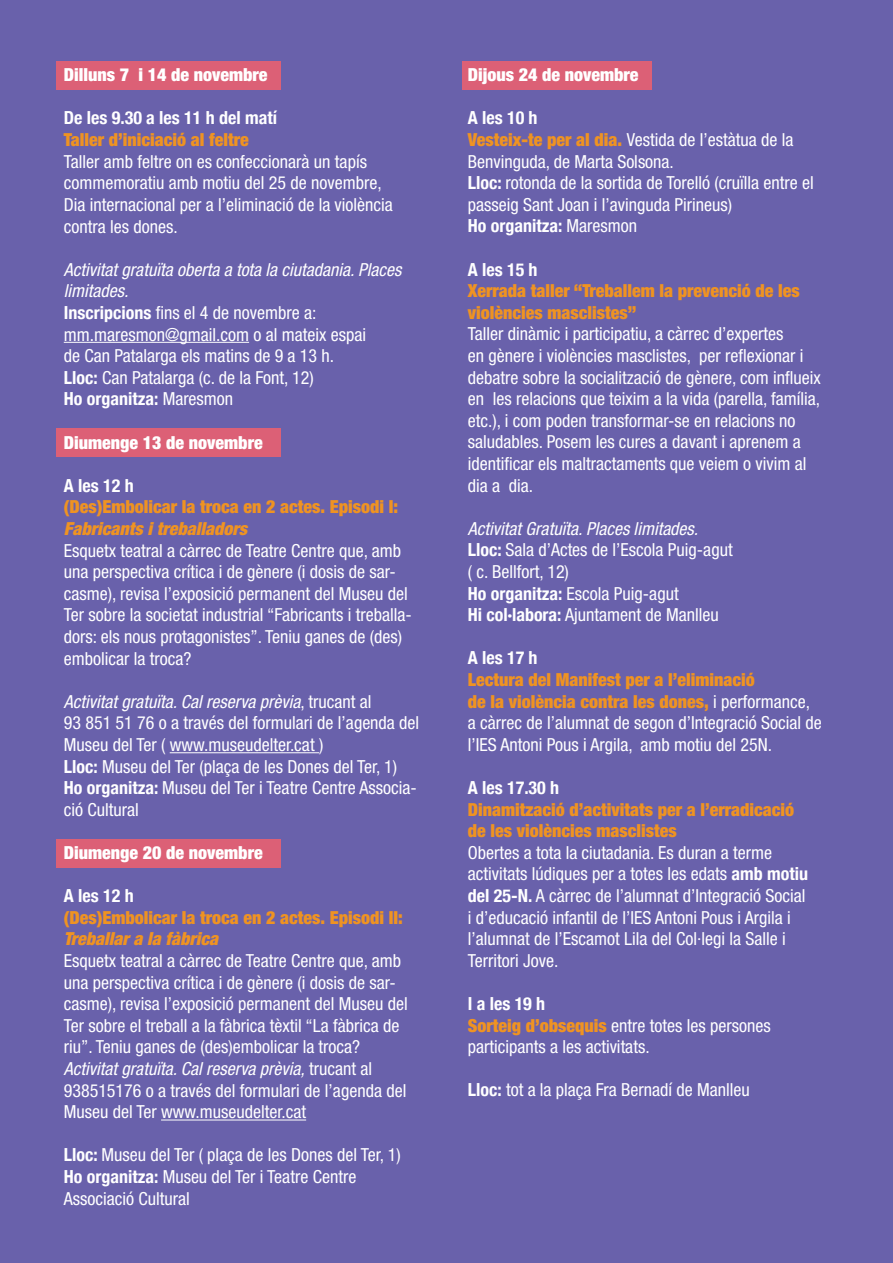
<style>
.page{position:relative;width:893px;height:1263px;background:#6961ab}
.page>*{position:absolute;margin:0;border:0;box-sizing:border-box;transform-origin:0 0}
.t1{font:condensed 18px/21.6px "Helvetica Neue LT Pro";color:#fff}
.t2{font:900 condensed 18px/21.6px "Helvetica Neue LT Pro";color:#ef9322}
.t3{font:italic condensed 18px/21.6px "Helvetica Neue LT Pro";color:#fff}
.t4{font:700 condensed 18px "Helvetica Neue";color:#fff}
.t5{font:900 condensed 18px "Helvetica Neue LT Pro";color:#fff}
.s1{font-family:"Helvetica Neue";font-weight:700}
.s2{font-family:"Helvetica Neue LT Pro";font-weight:400}
.s3{font-style:italic}
.s4{font-style:normal}
.s5{font-weight:900;color:#ef9322}
</style>
<div class="page">
<div style="left:57px;top:61px;width:224px;height:28px;background:#dc6076"></div>
<div style="left:462px;top:61px;width:190px;height:28px;background:#dc6076"></div>
<div style="left:57px;top:428px;width:224px;height:28px;background:#dc6076"></div>
<div style="left:57px;top:839px;width:224px;height:28px;background:#dc6076"></div>
<hr style="left:64px;top:342px;width:185px;height:1px;background:#fff">
<hr style="left:170px;top:752px;width:149px;height:1px;background:#fff">
<hr style="left:161px;top:1119px;width:145px;height:1px;background:#fff">
<p class="t5" style="left:64px;top:64px;width:205px">Dilluns 7 i 14 de novembre</p>
<p class="t4" style="left:64px;top:103px;width:215px">De les 9.30 a les 11 h del matí</p>
<p class="t2" style="left:64px;top:129px;width:186px">Taller d’iniciació al feltre</p>
<p class="t1" style="left:64px;top:150px;width:305px">Taller amb feltre on es confeccionarà un tapís</p>
<p class="t1" style="left:64px;top:172px;width:319px">commemoratiu amb motiu del 25 de novembre,</p>
<p class="t1" style="left:64px;top:194px;width:331px">Dia internacional per a l’eliminació de la violència contra les dones.</p>
<p class="t3" style="left:64px;top:259px;width:339px">Activitat gratuïta oberta a tota la ciutadania. Places limitades.</p>
<p class="t1" style="left:64px;top:302px;width:254px"><span class="s1">Inscripcions</span> fins el 4 de novembre a:</p>
<p class="t1" style="left:64px;top:323px;width:304px">mm.maresmon@gmail.com o al mateix espai</p>
<p class="t1" style="left:64px;top:345px;width:272px">de Can Patalarga els matins de 9 a 13 h.</p>
<p class="t1" style="left:64px;top:366px;width:251px"><span class="s1">Lloc:</span> Can Patalarga (c. de la Font, 12)</p>
<p class="t4" style="left:64px;top:384px;width:171px">Ho organitza: <span class="s2">Maresmon</span></p>
<p class="t5" style="left:64px;top:431px;width:200px">Diumenge 13 de novembre</p>
<p class="t4" style="left:64px;top:470px;width:71px">A les 12 h</p>
<p class="t2" style="left:64px;top:496px;width:336px">(Des)Embolicar la troca en 2 actes. Episodi I:<br><span class="s3">Fabricants i treballadors</span></p>
<p class="t1" style="left:64px;top:539px;width:349px">Esquetx teatral a càrrec de Teatre Centre que, amb una perspectiva crítica i de gènere (i dosis de sar&shy;casme), revisa l’exposició permanent del Museu del Ter sobre la societat industrial “Fabricants i treballa&shy;dors: els nous protagonistes”. Teniu ganes de (des) embolicar la troca?</p>
<p class="t3" style="left:64px;top:691px;width:309px">Activitat gratuïta. Cal reserva prèvia<span class="s4">, trucant al</span></p>
<p class="t1" style="left:64px;top:712px;width:357px">93 851 51 76 o a través del formulari de l’agenda del<br>Museu del Ter ( www.museudelter.cat )</p>
<p class="t1" style="left:64px;top:755px;width:335px"><span class="s1">Lloc:</span> Museu del Ter (plaça de les Dones del Ter, 1)</p>
<p class="t1" style="left:64px;top:777px;width:354px"><span class="s1">Ho organitza:</span> Museu del Ter i Teatre Centre Associa&shy;ció Cultural</p>
<p class="t5" style="left:64px;top:841px;width:200px">Diumenge 20 de novembre</p>
<p class="t4" style="left:64px;top:881px;width:71px">A les 12 h</p>
<p class="t2" style="left:64px;top:906px;width:341px">(Des)Embolicar la troca en 2 actes. Episodi II:<br><span class="s3">Treballar a la fàbrica</span></p>
<p class="t1" style="left:64px;top:950px;width:346px">Esquetx teatral a càrrec de Teatre Centre que, amb una perspectiva crítica i de gènere (i dosis de sar&shy;casme), revisa l’exposició permanent del Museu del Ter sobre el treball a la fàbrica tèxtil “La fàbrica de riu”. Teniu ganes de (des)embolicar la troca?</p>
<p class="t1" style="left:64px;top:1058px;width:344px"><span class="s3">Activitat gratuïta. Cal reserva prèvia,</span> trucant al<br>938515176 o a través del formulari de l’agenda del<br>Museu del Ter www.museudelter.cat</p>
<p class="t1" style="left:64px;top:1144px;width:339px"><span class="s1">Lloc:</span> Museu del Ter ( plaça de les Dones del Ter, 1)</p>
<p class="t1" style="left:64px;top:1166px;width:294px"><span class="s1">Ho organitza:</span> Museu del Ter i Teatre Centre</p>
<p class="t1" style="left:64px;top:1187px;width:127px">Associació Cultural</p>
<p class="t5" style="left:468px;top:64px;width:172px">Dijous 24 de novembre</p>
<p class="t4" style="left:468px;top:103px;width:71px">A les 10 h</p>
<p class="t1" style="left:468px;top:129px;width:327px"><span class="s5">Vesteix-te per al dia.</span> Vestida de l’estàtua de la<br>Benvinguda, de Marta Solsona.</p>
<p class="t1" style="left:468px;top:172px;width:348px"><span class="s1">Lloc:</span> rotonda de la sortida de Torelló (cruïlla entre el passeig Sant Joan i l’avinguda Pirineus)</p>
<p class="t4" style="left:468px;top:211px;width:171px">Ho organitza: <span class="s2">Maresmon</span></p>
<p class="t4" style="left:468px;top:254px;width:71px">A les 15 h</p>
<p class="t2" style="left:468px;top:280px;width:333px">Xerrada taller “Treballem la prevenció de les violències masclistes”</p>
<p class="t1" style="left:468px;top:323px;width:354px">Taller dinàmic i participatiu, a càrrec d’expertes<br>en gènere i violències masclistes, per reflexionar i debatre sobre la socialització de gènere, com influeix en les relacions que teixim a la vida (parella, família, etc.), i com poden transformar-se en relacions no saludables. Posem les cures a davant i aprenem a identificar els maltractaments que veiem o vivim al dia a dia.</p>
<p class="t3" style="left:468px;top:518px;width:232px">Activitat Gratuïta. Places limitades.</p>
<p class="t1" style="left:468px;top:539px;width:266px"><span class="s1">Lloc:</span> Sala d’Actes de l’Escola Puig-agut</p>
<p class="t1" style="left:468px;top:561px;width:103px">( c. Bellfort, 12)</p>
<p class="t1" style="left:468px;top:582px;width:213px"><span class="s1">Ho organitza:</span> Escola Puig-agut</p>
<p class="t1" style="left:468px;top:604px;width:253px"><span class="s1">Hi col·labora:</span> Ajuntament de Manlleu</p>
<p class="t4" style="left:468px;top:643px;width:71px">A les 17 h</p>
<p class="t2" style="left:468px;top:668px;width:288px">Lectura del Manifest per a l’eliminació</p>
<p class="t1" style="left:468px;top:690px;width:355px"><span class="s5">de la violència contra les dones,</span> i performance, a càrrec de l’alumnat de segon d’Integració Social de l’IES Antoni Pous i Argila, amb motiu del 25N.</p>
<p class="t4" style="left:468px;top:773px;width:93px">A les 17.30 h</p>
<p class="t2" style="left:468px;top:798px;width:328px">Dinamització d’activitats per a l’erradicació</p>
<p class="t2" style="left:468px;top:820px;width:210px">de les violències masclistes</p>
<p class="t1" style="left:468px;top:841px;width:306px">Obertes a tota la ciutadania. Es duran a terme</p>
<p class="t1" style="left:468px;top:863px;width:342px">activitats lúdiques per a totes les edats <span class="s1">amb motiu del 25-N.</span> A càrrec de l’alumnat d’Integració Social</p>
<p class="t1" style="left:468px;top:906px;width:325px">i d’educació infantil de l’IES Antoni Pous i Argila i l’alumnat de l’Escamot Lila del Col·legi la Salle i<br>Territori Jove.</p>
<p class="t4" style="left:468px;top:989px;width:79px">I a les 19 h</p>
<p class="t1" style="left:468px;top:1014px;width:304px"><span class="s5">Sorteig d’obsequis</span> entre totes les persones</p>
<p class="t1" style="left:468px;top:1036px;width:184px">participants a les activitats.</p>
<p class="t1" style="left:468px;top:1079px;width:284px"><span class="s1">Lloc:</span> tot a la plaça Fra Bernadí de Manlleu</p>
</div>
